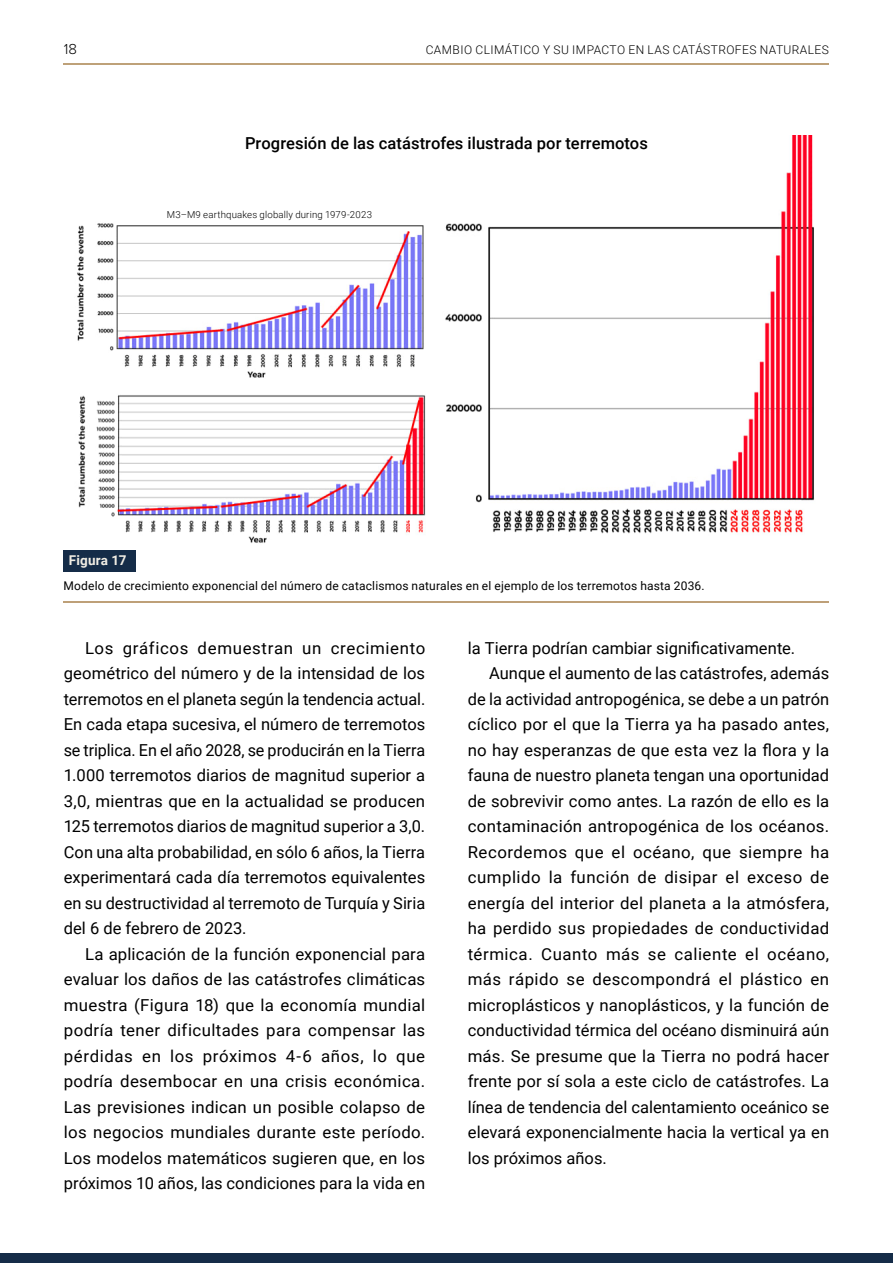
<style>
.page{position:relative;width:893px;height:1263px;background:#fff}
.page>*{position:absolute;margin:0;border:0;box-sizing:border-box;transform-origin:0 0}
.t1{font:16.5px/25.5px "Roboto";letter-spacing:.005em;color:#000;text-align:justify}
.t2{font:16.5px "Roboto";letter-spacing:.03em;color:#000}
.t3{font:500 16.5px "Roboto";letter-spacing:.005em;color:#000}
.t4{font:300 15px "Proxima Nova";color:#000}
.t5{font:700 13.5px "Roboto";letter-spacing:.015em;color:#f1ede4}
.t6{font:12px "Roboto";letter-spacing:.015em;color:#000}
.t7{font:300 12px "Roboto";letter-spacing:.035em;color:#000}
.t8{font:300 9.6px "Roboto";letter-spacing:.02em;color:#000}
</style>
<div class="page">
<hr style="left:64px;top:63px;width:765px;height:2px;background:#bea179">
<div style="left:0;top:1253px;width:893px;height:10px;background:#152c48"></div>
<img style="left:77px;top:136px;width:738px;height:407px">
<div style="left:157px;top:162px;width:241px;height:50px;background:#fff"></div>
<hr style="left:64px;top:601px;width:765px;height:2px;background:#bea078">
<div style="left:64px;top:550px;width:72px;height:22px;background:#152c48"></div>
<p class="t4" style="left:64px;top:38px;width:15px">18</p>
<p class="t7" style="left:426px;top:41px;width:405px">CAMBIO CLIMÁTICO Y SU IMPACTO EN LAS CATÁSTROFES NATURALES</p>
<p class="t3" style="left:245px;top:131px;width:404px">Progresión de las catástrofes ilustrada por terremotos</p>
<p class="t8" style="left:167px;top:208px;width:207px">M3–M9 earthquakes globally during 1979-2023</p>
<p class="t5" style="left:69px;top:551px;width:59px">Figura 17</p>
<p class="t6" style="left:64px;top:577px;width:642px">Modelo de crecimiento exponencial del número de cataclismos naturales en el ejemplo de los terremotos hasta 2036.</p>
<p class="t1" style="left:64px;top:634px;width:363px;text-indent:21px">Los gráficos demuestran un crecimiento geométrico del número y de la intensidad de los terremotos en el planeta según la tendencia actual.<br>En cada etapa sucesiva, el número de terremotos se triplica. En el año 2028, se producirán en la Tierra 1.000 terremotos diarios de magnitud superior a 3,0, mientras que en la actualidad se producen 125 terremotos diarios de magnitud superior a 3,0.<br>Con una alta probabilidad, en sólo 6 años, la Tierra experimentará cada día terremotos equivalentes en su destructividad al terremoto de Turquía y Siria del 6 de febrero de 2023.</p>
<p class="t1" style="left:64px;top:940px;width:363px;text-indent:21px">La aplicación de la función exponencial para evaluar los daños de las catástrofes climáticas muestra (Figura 18) que la economía mundial podría tener dificultades para compensar las pérdidas en los próximos 4-6 años, lo que podría desembocar en una crisis económica.<br>Las previsiones indican un posible colapso de los negocios mundiales durante este período.<br>Los modelos matemáticos sugieren que, en los próximos 10 años, las condiciones para la vida en</p>
<p class="t1" style="left:468px;top:634px;width:329px">la Tierra podrían cambiar significativamente.</p>
<p class="t1" style="left:489px;top:660px;width:342px">Aunque el aumento de las catástrofes, además</p>
<p class="t1" style="left:468px;top:685px;width:363px">de la actividad antropogénica, se debe a un patrón</p>
<p class="t1" style="left:468px;top:711px;width:363px">cíclico por el que la Tierra ya ha pasado antes,</p>
<p class="t1" style="left:468px;top:736px;width:363px">no hay esperanzas de que esta vez la flora y la</p>
<p class="t1" style="left:468px;top:762px;width:363px">fauna de nuestro planeta tengan una oportunidad</p>
<p class="t1" style="left:468px;top:787px;width:363px">de sobrevivir como antes. La razón de ello es la</p>
<p class="t1" style="left:468px;top:813px;width:363px">contaminación antropogénica de los océanos.</p>
<p class="t2" style="left:468px;top:840px;width:363px">Recordemos que el océano, que siempre ha</p>
<p class="t2" style="left:468px;top:866px;width:363px">cumplido la función de disipar el exceso de</p>
<p class="t1" style="left:468px;top:889px;width:363px">energía del interior del planeta a la atmósfera,</p>
<p class="t1" style="left:468px;top:915px;width:363px">ha perdido sus propiedades de conductividad</p>
<p class="t2" style="left:468px;top:942px;width:363px">térmica. Cuanto más se caliente el océano,</p>
<p class="t2" style="left:468px;top:968px;width:363px">más rápido se descompondrá el plástico en</p>
<p class="t1" style="left:468px;top:991px;width:363px">microplásticos y nanoplásticos, y la función de</p>
<p class="t1" style="left:468px;top:1017px;width:363px">conductividad térmica del océano disminuirá aún</p>
<p class="t1" style="left:468px;top:1042px;width:363px">más. Se presume que la Tierra no podrá hacer</p>
<p class="t1" style="left:468px;top:1068px;width:363px">frente por sí sola a este ciclo de catástrofes. La</p>
<p class="t1" style="left:468px;top:1094px;width:363px">línea de tendencia del calentamiento oceánico se</p>
<p class="t1" style="left:468px;top:1119px;width:363px">elevará exponencialmente hacia la vertical ya en</p>
<p class="t1" style="left:468px;top:1145px;width:141px">los próximos años.</p>
</div>
